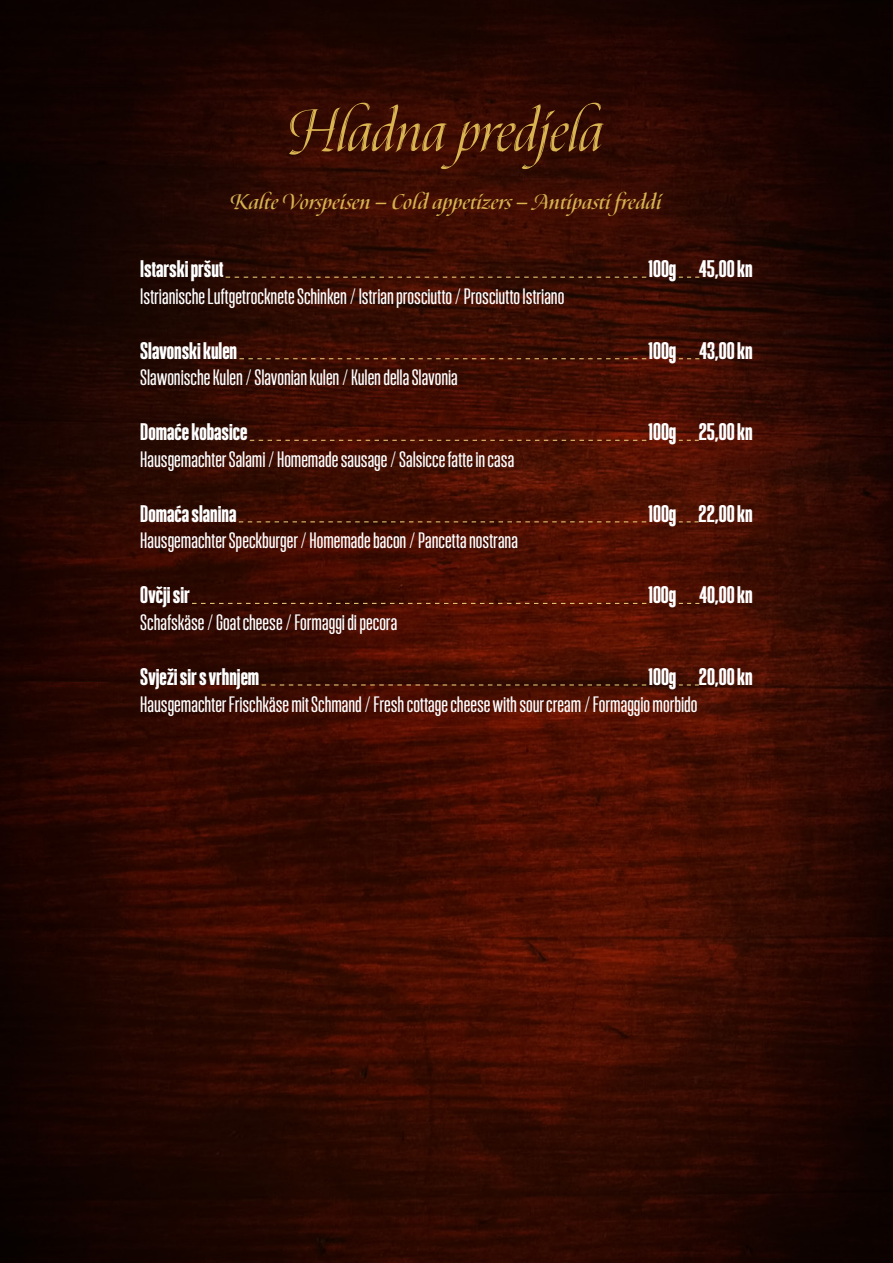
<style>
.page{position:relative;width:893px;height:1263px;background:#fff}
.page>*{position:absolute;margin:0;border:0;box-sizing:border-box;transform-origin:0 0}
.t1{font:italic 67.5px "Canto Brush";letter-spacing:-.01em;color:#d9b451}
.t2{font:italic 700 24px "Canto Brush";letter-spacing:.005em;color:#d9b451}
.t3{font:900 21px "Denso Sans";color:#fff}
.t4{font:500 19.5px "Denso Sans";color:#fff}
</style>
<div class="page">
<img style="left:0;top:0;width:893px;height:1263px">
<svg style="left:226px;top:277px;width:420px;height:1px"></svg>
<svg style="left:679px;top:277px;width:20px;height:1px"></svg>
<svg style="left:239px;top:358px;width:407px;height:1px"></svg>
<svg style="left:679px;top:358px;width:20px;height:1px"></svg>
<svg style="left:250px;top:440px;width:396px;height:1px"></svg>
<svg style="left:679px;top:440px;width:20px;height:1px"></svg>
<svg style="left:239px;top:521px;width:407px;height:1px"></svg>
<svg style="left:679px;top:521px;width:19px;height:1px"></svg>
<svg style="left:192px;top:603px;width:454px;height:1px"></svg>
<svg style="left:679px;top:603px;width:20px;height:1px"></svg>
<svg style="left:262px;top:684px;width:384px;height:1px"></svg>
<svg style="left:679px;top:684px;width:20px;height:1px"></svg>
<h1 class="t1" style="left:288px;top:90px;width:318px">Hladna predjela</h1>
<p class="t2" style="left:231px;top:187px;width:433px">Kalte Vorspeisen – Cold appetizers – Antipasti freddi</p>
<p class="t3" style="left:140px;top:256px;width:84px">Istarski pršut</p>
<p class="t3" style="left:649px;top:256px;width:106px">100g 45,00 kn</p>
<p class="t4" style="left:140px;top:284px;width:426px">Istrianische Luftgetrocknete Schinken / Istrian prosciutto / Prosciutto Istriano</p>
<p class="t3" style="left:140px;top:338px;width:98px">Slavonski kulen</p>
<p class="t3" style="left:649px;top:338px;width:106px">100g 43,00 kn</p>
<p class="t4" style="left:140px;top:366px;width:319px">Slawonische Kulen / Slavonian kulen / Kulen della Slavonia</p>
<p class="t3" style="left:140px;top:419px;width:109px">Domaće kobasice</p>
<p class="t3" style="left:649px;top:419px;width:106px">100g 25,00 kn</p>
<p class="t4" style="left:140px;top:447px;width:375px">Hausgemachter Salami / Homemade sausage / Salsicce fatte in casa</p>
<p class="t3" style="left:140px;top:501px;width:98px">Domaća slanina</p>
<p class="t3" style="left:649px;top:501px;width:106px">100g 22,00 kn</p>
<p class="t4" style="left:140px;top:529px;width:379px">Hausgemachter Speckburger / Homemade bacon / Pancetta nostrana</p>
<p class="t3" style="left:140px;top:582px;width:51px">Ovčji sir</p>
<p class="t3" style="left:649px;top:582px;width:106px">100g 40,00 kn</p>
<p class="t4" style="left:140px;top:610px;width:259px">Schafskäse / Goat cheese / Formaggi di pecora</p>
<p class="t3" style="left:140px;top:664px;width:120px">Svježi sir s vrhnjem</p>
<p class="t3" style="left:649px;top:664px;width:106px">100g 20,00 kn</p>
<p class="t4" style="left:140px;top:692px;width:559px">Hausgemachter Frischkäse mit Schmand / Fresh cottage cheese with sour cream / Formaggio morbido</p>
</div>
